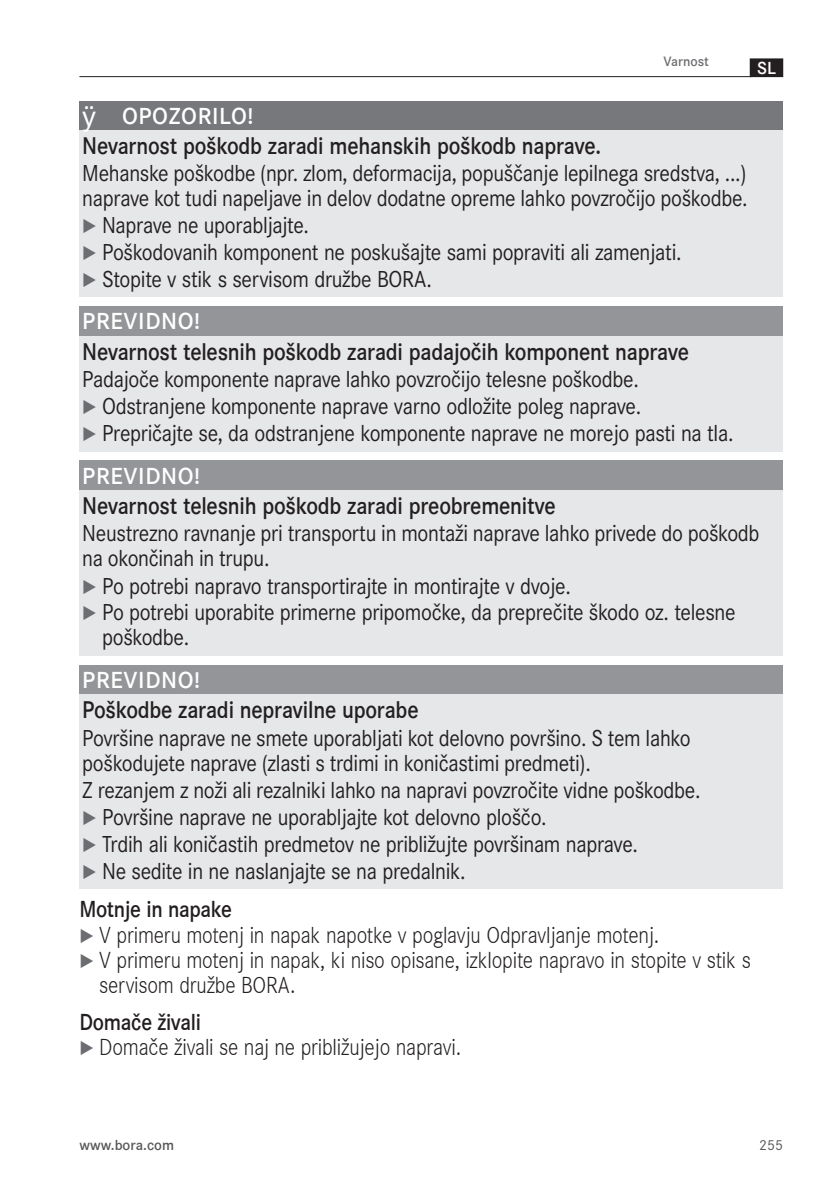
<style>
.page{position:relative;width:840px;height:1191px;background:#fff}
.page>*{position:absolute;margin:0;border:0;box-sizing:border-box;transform-origin:0 0}
.SiHi_Gefahr{font:600 25px "Corporate S Global";letter-spacing:-.01em;color:#231f20;scale:.9 1}
.SiHi_Quelle{font:24px/25px "Corporate S Global";letter-spacing:-.015em;color:#231f20;scale:.9 1}
.t1{font:300 24px/25px "Corporate S Global";letter-spacing:-.01em;color:#231f20;scale:.9 1}
.SiHi_Signalwort_VORS{font:600 24px "Corporate S Global";letter-spacing:.025em;color:#fff}
.SiHi_Subheadline_3_n{font:600 24px "Corporate S Global";letter-spacing:-.015em;color:#231f20;scale:.9 1}
.t2{font:600 18px "Corporate S Global";color:#fff}
.t3{font:600 15px "Corporate S Global";color:#57585a}
.t4{font:15px "Corporate S Global";color:#57585a}
.t5{font:600 14px "Corporate S Global";color:#6c6d70}
</style>
<div class="page">
<hr style="left:79px;top:76px;width:672px;height:1px;background:#231f20">
<div style="left:750px;top:59px;width:31px;height:17px;background:#231f20"></div>
<div style="left:749px;top:58px;width:33px;height:19px;border:2px solid #231f20"></div>
<div style="left:79px;top:101px;width:703px;height:29px;background:#76787b"></div>
<div style="left:79px;top:130px;width:703px;height:34px;background:#e6e7e9"></div>
<div style="left:79px;top:159px;width:703px;height:57px;background:#e6e7e9"></div>
<div style="left:79px;top:211px;width:703px;height:32px;background:#e6e7e9"></div>
<div style="left:79px;top:238px;width:703px;height:32px;background:#e6e7e9"></div>
<div style="left:79px;top:265px;width:703px;height:32px;background:#e6e7e9"></div>
<div style="left:79px;top:306px;width:703px;height:30px;background:#939598"></div>
<div style="left:79px;top:336px;width:703px;height:34px;background:#e6e7e9"></div>
<div style="left:79px;top:365px;width:703px;height:32px;background:#e6e7e9"></div>
<div style="left:79px;top:392px;width:703px;height:32px;background:#e6e7e9"></div>
<div style="left:79px;top:419px;width:703px;height:32px;background:#e6e7e9"></div>
<div style="left:79px;top:461px;width:703px;height:29px;background:#939598"></div>
<div style="left:79px;top:490px;width:703px;height:34px;background:#e6e7e9"></div>
<div style="left:79px;top:519px;width:703px;height:57px;background:#e6e7e9"></div>
<div style="left:79px;top:572px;width:703px;height:32px;background:#e6e7e9"></div>
<div style="left:79px;top:598px;width:703px;height:57px;background:#e6e7e9"></div>
<div style="left:79px;top:665px;width:703px;height:29px;background:#939598"></div>
<div style="left:79px;top:695px;width:703px;height:34px;background:#e6e7e9"></div>
<div style="left:79px;top:724px;width:703px;height:57px;background:#e6e7e9"></div>
<div style="left:79px;top:776px;width:703px;height:32px;background:#e6e7e9"></div>
<div style="left:79px;top:803px;width:703px;height:32px;background:#e6e7e9"></div>
<div style="left:79px;top:830px;width:703px;height:32px;background:#e6e7e9"></div>
<div style="left:79px;top:857px;width:703px;height:32px;background:#e6e7e9"></div>
<p class="t5" style="left:663px;top:53px;width:47px">Varnost</p>
<p class="t2" style="left:756px;top:57px;width:20px">SL</p>
<p class="SiHi_Signalwort_VORS" style="left:122px;top:101px;width:133px">OPOZORILO!</p>
<p class="SiHi_Gefahr" style="left:82px;top:130px;width:577px">Nevarnost poškodb zaradi mehanskih poškodb naprave.</p>
<p class="SiHi_Quelle" style="left:82px;top:160px;width:740px">Mehanske poškodbe (npr. zlom, deformacija, popuščanje lepilnega sredstva, ...) naprave kot tudi napeljave in delov dodatne opreme lahko povzročijo poškodbe.</p>
<p class="SiHi_Quelle" style="left:102px;top:212px;width:231px">Naprave ne uporabljajte.</p>
<p class="SiHi_Quelle" style="left:102px;top:239px;width:645px">Poškodovanih komponent ne poskušajte sami popraviti ali zamenjati.</p>
<p class="SiHi_Quelle" style="left:102px;top:266px;width:367px">Stopite v stik s servisom družbe BORA.</p>
<p class="SiHi_Signalwort_VORS" style="left:82px;top:307px;width:119px">PREVIDNO!</p>
<p class="SiHi_Gefahr" style="left:82px;top:336px;width:675px">Nevarnost telesnih poškodb zaradi padajočih komponent naprave</p>
<p class="SiHi_Quelle" style="left:82px;top:366px;width:619px">Padajoče komponente naprave lahko povzročijo telesne poškodbe.</p>
<p class="SiHi_Quelle" style="left:102px;top:393px;width:600px">Odstranjene komponente naprave varno odložite poleg naprave.</p>
<p class="SiHi_Quelle" style="left:102px;top:420px;width:702px">Prepričajte se, da odstranjene komponente naprave ne morejo pasti na tla.</p>
<p class="SiHi_Signalwort_VORS" style="left:82px;top:461px;width:119px">PREVIDNO!</p>
<p class="SiHi_Gefahr" style="left:82px;top:491px;width:527px">Nevarnost telesnih poškodb zaradi preobremenitve</p>
<p class="SiHi_Quelle" style="left:82px;top:520px;width:753px">Neustrezno ravnanje pri transportu in montaži naprave lahko privede do poškodb na okončinah in trupu.</p>
<p class="SiHi_Quelle" style="left:102px;top:573px;width:522px">Po potrebi napravo transportirajte in montirajte v dvoje.</p>
<p class="SiHi_Quelle" style="left:102px;top:599px;width:704px">Po potrebi uporabite primerne pripomočke, da preprečite škodo oz. telesne poškodbe.</p>
<p class="SiHi_Signalwort_VORS" style="left:82px;top:665px;width:119px">PREVIDNO!</p>
<p class="SiHi_Gefahr" style="left:82px;top:695px;width:375px">Poškodbe zaradi nepravilne uporabe</p>
<p class="SiHi_Quelle" style="left:82px;top:725px;width:677px">Površine naprave ne smete uporabljati kot delovno površino. S tem lahko poškodujete naprave (zlasti s trdimi in koničastimi predmeti).</p>
<p class="SiHi_Quelle" style="left:82px;top:777px;width:688px">Z rezanjem z noži ali rezalniki lahko na napravi povzročite vidne poškodbe.</p>
<p class="SiHi_Quelle" style="left:102px;top:804px;width:495px">Površine naprave ne uporabljajte kot delovno ploščo.</p>
<p class="SiHi_Quelle" style="left:102px;top:831px;width:596px">Trdih ali koničastih predmetov ne približujte površinam naprave.</p>
<p class="SiHi_Quelle" style="left:102px;top:858px;width:405px">Ne sedite in ne naslanjajte se na predalnik.</p>
<p class="SiHi_Subheadline_3_n" style="left:79px;top:895px;width:171px">Motnje in napake</p>
<p class="t1" style="left:99px;top:922px;width:623px">V primeru motenj in napak napotke v poglavju Odpravljanje motenj.</p>
<p class="t1" style="left:99px;top:947px;width:725px">V primeru motenj in napak, ki niso opisane, izklopite napravo in stopite v stik s servisom družbe BORA.</p>
<p class="SiHi_Subheadline_3_n" style="left:79px;top:1007px;width:136px">Domače živali</p>
<p class="t1" style="left:99px;top:1034px;width:403px">Domače živali se naj ne približujejo napravi.</p>
<p class="t3" style="left:79px;top:1136px;width:96px">www.bora.com</p>
<p class="t4" style="left:758px;top:1136px;width:25px">255</p>
</div>
